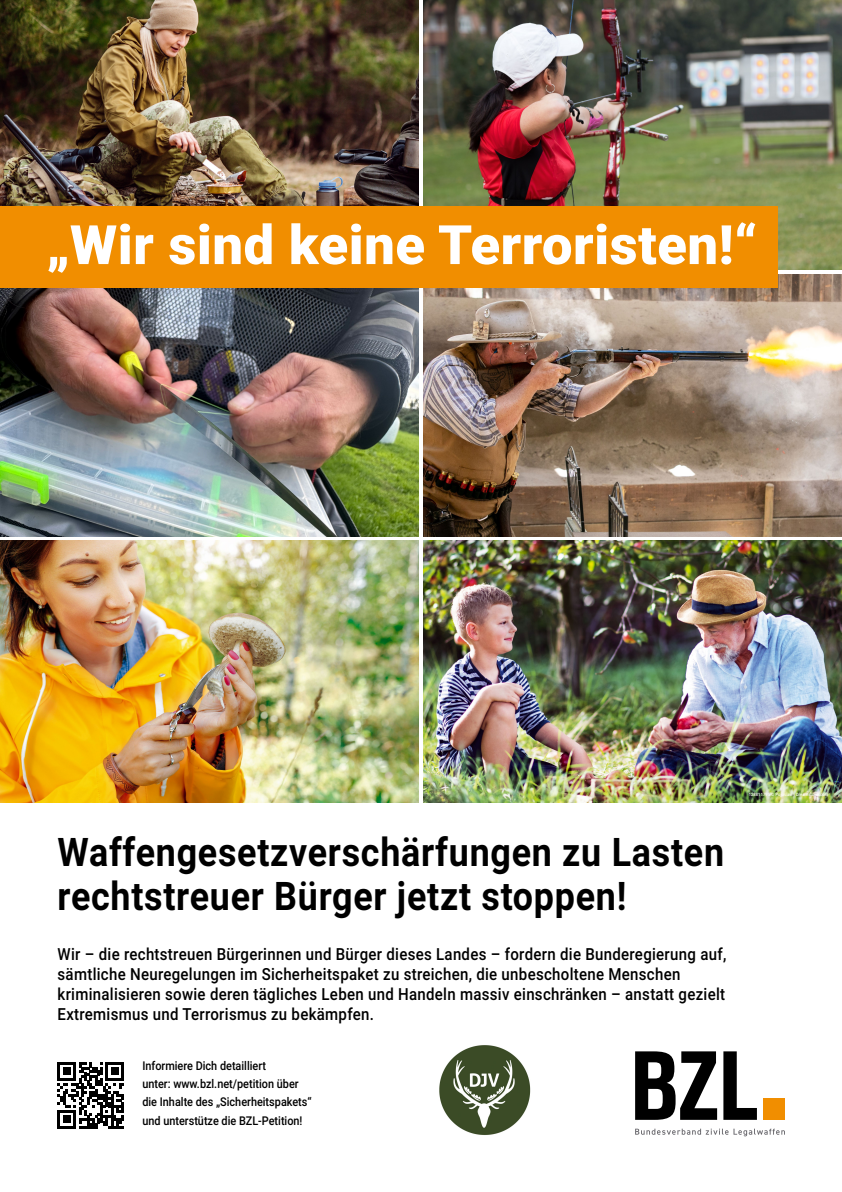
<style>
.page{position:relative;width:842px;height:1192px;background:#fff}
.page>*{position:absolute;margin:0;border:0;box-sizing:border-box;transform-origin:0 0}
.t1{font:900 54.35px "Roboto";letter-spacing:.01em;color:#fff}
.t2{font:700 39.45px/44.5px "Roboto";letter-spacing:.02em;color:#000;scale:.91 1}
.t3{font:500 16.65px/20px "Roboto";letter-spacing:.02em;color:#000;scale:.9 1}
.t4{font:500 12.1px/18.1px "Roboto";color:#000;scale:.9 1}
.t5{font:500 4.5px "Roboto";letter-spacing:.02em;color:#fff;scale:.9 1}
</style>
<div class="page">
<img style="left:0;top:288px;width:419px;height:248px">
<img style="left:0;top:541px;width:419px;height:262px">
<img style="left:423px;top:541px;width:419px;height:262px">
<img style="left:423px;top:274px;width:419px;height:262px">
<img style="left:423px;top:0;width:419px;height:270px">
<svg style="left:57px;top:1062px;width:67px;height:67px"></svg>
<div style="left:763px;top:1098px;width:22px;height:22px;background:#f18e00"></div>
<svg style="left:635px;top:1051px;width:82px;height:69px"></svg>
<svg style="left:723px;top:1051px;width:34px;height:69px"></svg>
<svg style="left:635px;top:1129px;width:150px;height:7px"></svg>
<img style="left:0;top:0;width:418px;height:206px">
<div style="left:0;top:206px;width:777px;height:82px;background:#f18e00"></div>
<img style="left:439px;top:1045px;width:92px;height:90px">
<h1 class="t1" style="left:46px;top:207px;width:713px">„Wir sind keine Terroristen!“</h1>
<h2 class="t2" style="left:58px;top:828px;width:734px">Waffengesetzverschärfungen zu Lasten rechtstreuer Bürger jetzt stoppen!</h2>
<p class="t3" style="left:58px;top:944px;width:744px">Wir – die rechtstreuen Bürgerinnen und Bürger dieses Landes – fordern die Bunderegierung auf, sämtliche Neuregelungen im Sicherheitspaket zu streichen, die unbescholtene Menschen kriminalisieren sowie deren tägliches Leben und Handeln massiv einschränken – anstatt gezielt Extremismus und Terrorismus zu bekämpfen.</p>
<p class="t4" style="left:142px;top:1057px;width:190px">Informiere Dich detailliert<br>unter: www.bzl.net/petition über die Inhalte des „Sicherheitspakets“ und unterstütze die BZL-Petition!</p>
<p class="t5" style="left:749px;top:791px;width:90px">128811795 © Pojoslaw | Dreamstime.com</p>
</div>
